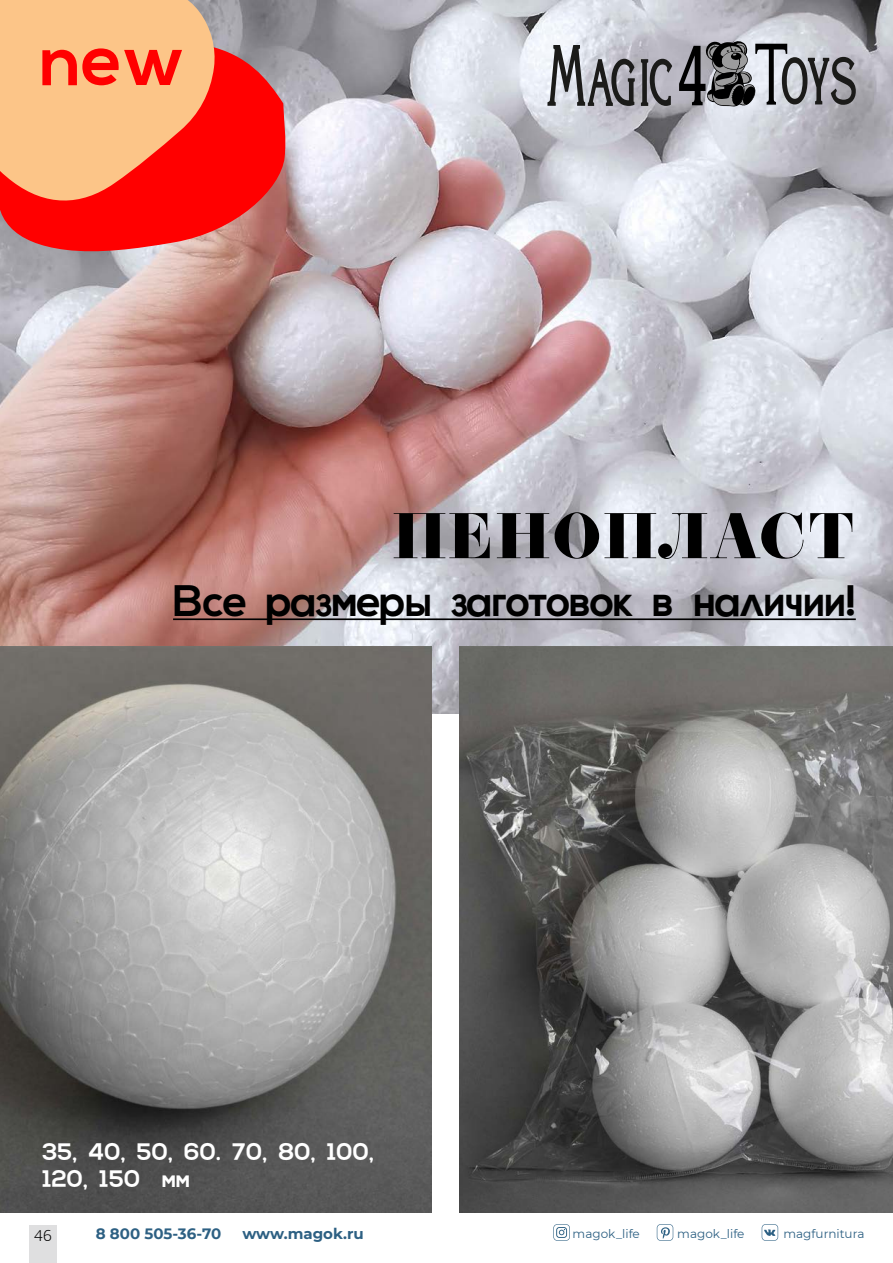
<style>
.page{position:relative;width:893px;height:1263px;background:#fff}
.page>*{position:absolute;margin:0;border:0;box-sizing:border-box;transform-origin:0 0}
.Paragraph_Style_1{font:67.5px "Diet Didot Extra";letter-spacing:.02em;color:#000}
.t1{font:54px "Nexa Replica RU Bold";color:#f00}
.t2{font:33px "Nexa Replica RU Bold";color:#000}
.t3{font:18px/27px "Nexa Replica RU Bold";color:#fff}
.t4{font:300 16.5px "PF Agora Sans Pro";color:#000}
.t5{font:700 15px "Montserrat";color:#2d6083}
.t6{font:12px "Montserrat";color:#2d6083}
</style>
<div class="page">
<img style="left:0;top:0;width:893px;height:713px">
<svg style="left:0;top:39px;width:287px;height:215px;background:#e52f2f"></svg>
<svg style="left:0;top:0;width:219px;height:207px;background:#fb9d6d"></svg>
<hr style="left:173px;top:618px;width:683px;height:2px;background:#000">
<svg style="left:547px;top:45px;width:88px;height:61px;background:#939499"></svg>
<svg style="left:641px;top:59px;width:31px;height:47px"></svg>
<svg style="left:679px;top:40px;width:177px;height:68px;background:#87888d"></svg>
<img style="left:0;top:646px;width:431px;height:567px">
<img style="left:459px;top:646px;width:434px;height:567px">
<svg style="left:553px;top:1224px;width:17px;height:17px"></svg>
<svg style="left:657px;top:1224px;width:16px;height:17px"></svg>
<svg style="left:762px;top:1224px;width:16px;height:17px"></svg>
<div style="left:30px;top:1225px;width:27px;height:38px;background:#dfdfe0"></div>
<p class="t1" style="left:40px;top:35px;width:147px">NEW</p>
<p class="Paragraph_Style_1" style="left:392px;top:488px;width:463px">ПЕНОПЛАСТ</p>
<p class="t2" style="left:173px;top:585px;width:684px">ВСЕ РАЗМЕРЫ ЗАГОТОВОК В НАЛИЧИИ!</p>
<p class="t3" style="left:42px;top:1140px;width:334px">35, 40, 50, 60. 70, 80, 100,<br>120, 150 ММ</p>
<h3 class="t4" style="left:34px;top:1225px;width:19px">46</h3>
<p class="t5" style="left:96px;top:1223px;width:127px">8 800 505-36-70</p>
<p class="t5" style="left:242px;top:1222px;width:123px">www.magok.ru</p>
<p class="t6" style="left:573px;top:1225px;width:69px">magok_life</p>
<p class="t6" style="left:677px;top:1225px;width:69px">magok_life</p>
<p class="t6" style="left:783px;top:1225px;width:83px">magfurnitura</p>
</div>
